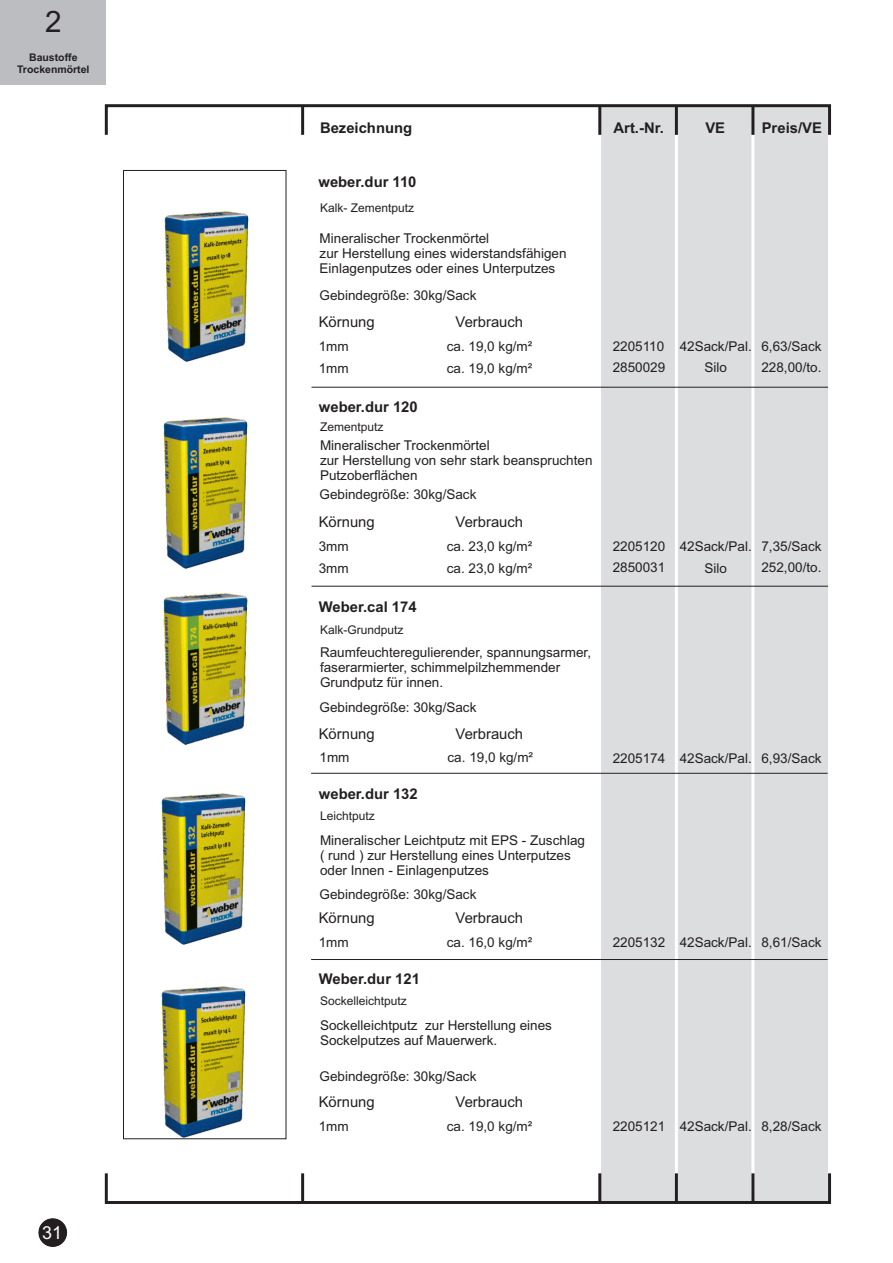
<style>
.page{position:relative;width:893px;height:1263px;background:#fff}
.page>*{position:absolute;margin:0;border:0;box-sizing:border-box;transform-origin:0 0}
.t1{font:29.55px "Arial";color:#231f20}
.t2{font:18px "Arial";color:#fff}
.t3{font:700 14.85px "Arial";color:#231f20}
.t4{font:14.85px "Arial";color:#231f20}
.t5{font:13.5px/15.1px "Arial";color:#231f20}
.t6{font:12px "Arial";color:#231f20}
.t7{font:700 10.5px/11.7px "Arial";color:#231f20;text-align:center}
</style>
<div class="page">
<div style="left:601px;top:106px;width:227px;height:1097px;background:#dcdddf"></div>
<hr style="left:675px;top:135px;width:3px;height:1064px;background:#fff">
<hr style="left:751px;top:135px;width:3px;height:1064px;background:#fff">
<div style="left:105px;top:104px;width:726px;height:32px;border:3px solid #231f20"></div>
<hr style="left:301px;top:106px;width:3px;height:29px;background:#231f20">
<hr style="left:751px;top:106px;width:3px;height:29px;background:#231f20">
<hr style="left:675px;top:106px;width:3px;height:29px;background:#231f20">
<hr style="left:598px;top:106px;width:3px;height:29px;background:#231f20">
<div style="left:105px;top:1172px;width:726px;height:32px;border:3px solid #231f20"></div>
<hr style="left:301px;top:1173px;width:3px;height:29px;background:#231f20">
<hr style="left:751px;top:1173px;width:3px;height:29px;background:#231f20">
<hr style="left:675px;top:1173px;width:3px;height:29px;background:#231f20">
<hr style="left:598px;top:1173px;width:3px;height:29px;background:#231f20">
<hr style="left:311px;top:387px;width:517px;height:1px;background:#231f20">
<hr style="left:311px;top:586px;width:517px;height:1px;background:#231f20">
<hr style="left:311px;top:773px;width:516px;height:1px;background:#231f20">
<div style="left:0;top:0;width:106px;height:84px;background:#bcbdc0"></div>
<svg style="left:39px;top:1218px;width:28px;height:29px"></svg>
<hr style="left:311px;top:959px;width:516px;height:1px;background:#231f20">
<img style="left:123px;top:201px;width:164px;height:167px">
<img style="left:123px;top:407px;width:164px;height:167px">
<img style="left:123px;top:976px;width:164px;height:164px">
<img style="left:123px;top:783px;width:164px;height:167px">
<img style="left:123px;top:583px;width:164px;height:167px">
<h1 class="t1" style="left:45px;top:10px;width:18px">2</h1>
<p class="t7" style="left:17px;top:53px;width:74px">Baustoffe<br>Trockenmörtel</p>
<h2 class="t2" style="left:42px;top:1226px;width:22px">31</h2>
<p class="t3" style="left:320px;top:122px;width:94px">Bezeichnung</p>
<p class="t3" style="left:613px;top:122px;width:52px">Art.-Nr.</p>
<p class="t3" style="left:705px;top:122px;width:21px">VE</p>
<p class="t3" style="left:761px;top:122px;width:62px">Preis/VE</p>
<p class="t3" style="left:318px;top:176px;width:99px">weber.dur 110</p>
<p class="t6" style="left:320px;top:203px;width:96px">Kalk- Zementputz</p>
<p class="t5" style="left:319px;top:232px;width:248px">Mineralischer Trockenmörtel<br>zur Herstellung eines widerstandsfähigen<br>Einlagenputzes oder eines Unterputzes</p>
<p class="t5" style="left:319px;top:288px;width:158px">Gebindegröße: 30kg/Sack</p>
<p class="t4" style="left:319px;top:316px;width:57px">Körnung</p>
<p class="t4" style="left:455px;top:316px;width:69px">Verbrauch</p>
<p class="t5" style="left:319px;top:361px;width:31px">1mm</p>
<p class="t5" style="left:447px;top:361px;width:87px">ca. 19,0 kg/m²</p>
<p class="t5" style="left:612px;top:361px;width:54px">2850029</p>
<p class="t5" style="left:319px;top:340px;width:31px">1mm</p>
<p class="t5" style="left:447px;top:340px;width:87px">ca. 19,0 kg/m²</p>
<p class="t5" style="left:612px;top:340px;width:53px">2205110</p>
<p class="t5" style="left:761px;top:340px;width:62px">6,63/Sack</p>
<p class="t5" style="left:679px;top:340px;width:74px">42Sack/Pal.</p>
<p class="t5" style="left:761px;top:361px;width:62px">228,00/to.</p>
<p class="t5" style="left:704px;top:361px;width:24px">Silo</p>
<p class="t3" style="left:319px;top:402px;width:100px">weber.dur 120</p>
<p class="t6" style="left:320px;top:423px;width:65px">Zementputz</p>
<p class="t5" style="left:320px;top:439px;width:274px">Mineralischer Trockenmörtel<br>zur Herstellung von sehr stark beanspruchten<br>Putzoberflächen</p>
<p class="t5" style="left:319px;top:488px;width:158px">Gebindegröße: 30kg/Sack</p>
<p class="t4" style="left:319px;top:516px;width:57px">Körnung</p>
<p class="t4" style="left:455px;top:516px;width:69px">Verbrauch</p>
<p class="t5" style="left:319px;top:562px;width:31px">3mm</p>
<p class="t5" style="left:447px;top:562px;width:87px">ca. 23,0 kg/m²</p>
<p class="t5" style="left:612px;top:561px;width:54px">2850031</p>
<p class="t5" style="left:319px;top:540px;width:31px">3mm</p>
<p class="t5" style="left:447px;top:540px;width:87px">ca. 23,0 kg/m²</p>
<p class="t5" style="left:612px;top:540px;width:54px">2205120</p>
<p class="t5" style="left:761px;top:540px;width:62px">7,35/Sack</p>
<p class="t5" style="left:679px;top:540px;width:74px">42Sack/Pal.</p>
<p class="t5" style="left:761px;top:561px;width:62px">252,00/to.</p>
<p class="t5" style="left:704px;top:562px;width:24px">Silo</p>
<p class="t3" style="left:319px;top:602px;width:99px">Weber.cal 174</p>
<p class="t6" style="left:320px;top:625px;width:85px">Kalk-Grundputz</p>
<p class="t5" style="left:320px;top:646px;width:272px">Raumfeuchteregulierender, spannungsarmer, faserarmierter, schimmelpilzhemmender<br>Grundputz für innen.</p>
<p class="t5" style="left:319px;top:701px;width:158px">Gebindegröße: 30kg/Sack</p>
<p class="t4" style="left:319px;top:728px;width:57px">Körnung</p>
<p class="t4" style="left:455px;top:728px;width:69px">Verbrauch</p>
<p class="t5" style="left:319px;top:751px;width:31px">1mm</p>
<p class="t5" style="left:447px;top:751px;width:87px">ca. 19,0 kg/m²</p>
<p class="t3" style="left:319px;top:789px;width:100px">weber.dur 132</p>
<p class="t6" style="left:320px;top:812px;width:56px">Leichtputz</p>
<p class="t5" style="left:320px;top:834px;width:266px">Mineralischer Leichtputz mit EPS - Zuschlag ( rund ) zur Herstellung eines Unterputzes oder Innen - Einlagenputzes</p>
<p class="t5" style="left:319px;top:888px;width:158px">Gebindegröße: 30kg/Sack</p>
<p class="t4" style="left:319px;top:912px;width:57px">Körnung</p>
<p class="t4" style="left:455px;top:912px;width:69px">Verbrauch</p>
<p class="t5" style="left:612px;top:752px;width:54px">2205174</p>
<p class="t5" style="left:761px;top:752px;width:62px">6,93/Sack</p>
<p class="t5" style="left:679px;top:752px;width:74px">42Sack/Pal.</p>
<p class="t5" style="left:319px;top:936px;width:31px">1mm</p>
<p class="t5" style="left:447px;top:936px;width:87px">ca. 16,0 kg/m²</p>
<p class="t5" style="left:612px;top:936px;width:54px">2205132</p>
<p class="t5" style="left:761px;top:936px;width:62px">8,61/Sack</p>
<p class="t5" style="left:679px;top:936px;width:74px">42Sack/Pal.</p>
<p class="t3" style="left:319px;top:974px;width:102px">Weber.dur 121</p>
<p class="t6" style="left:320px;top:997px;width:88px">Sockelleichtputz</p>
<p class="t5" style="left:320px;top:1019px;width:233px">Sockelleichtputz zur Herstellung eines<br>Sockelputzes auf Mauerwerk.</p>
<p class="t5" style="left:319px;top:1070px;width:158px">Gebindegröße: 30kg/Sack</p>
<p class="t5" style="left:319px;top:1120px;width:31px">1mm</p>
<p class="t4" style="left:319px;top:1096px;width:57px">Körnung</p>
<p class="t4" style="left:455px;top:1096px;width:69px">Verbrauch</p>
<p class="t5" style="left:447px;top:1120px;width:87px">ca. 19,0 kg/m²</p>
<p class="t5" style="left:612px;top:1119px;width:54px">2205121</p>
<p class="t5" style="left:761px;top:1119px;width:62px">8,28/Sack</p>
<p class="t5" style="left:679px;top:1120px;width:74px">42Sack/Pal.</p>
</div>
